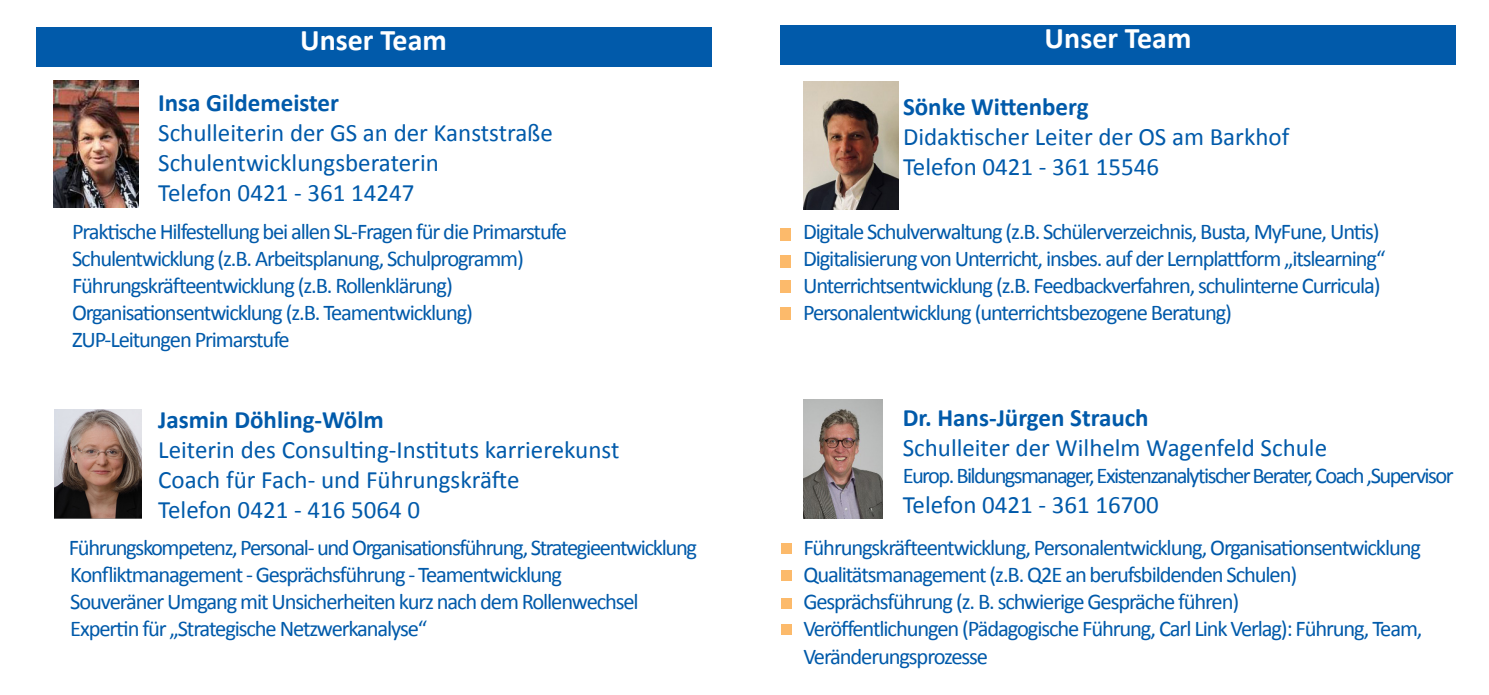
<style>
.page{position:relative;width:1489px;height:695px;background:#fff}
.page>*{position:absolute;margin:0;border:0;box-sizing:border-box;transform-origin:0 0}
.t1{font:700 30px "Calibri";color:#fff}
.t2{font:25px "Calibri";color:#015aaa}
.t3{font:700 25px "Calibri";color:#015aaa}
.t4{font:22.5px/27px "Calibri";letter-spacing:-.05em;color:#015aaa}
.t5{font:22.5px "Calibri";letter-spacing:-.07em;color:#015aaa}
</style>
<div class="page">
<img style="left:53px;top:80px;width:86px;height:128px">
<div style="left:36px;top:27px;width:675px;height:39px;background:#015aaa"></div>
<div style="left:780px;top:25px;width:675px;height:39px;background:#015aaa"></div>
<img style="left:803px;top:81px;width:95px;height:128px">
<div style="left:780px;top:255px;width:11px;height:13px;background:#fcba6b"></div>
<div style="left:780px;top:280px;width:11px;height:13px;background:#fcba6b"></div>
<div style="left:780px;top:306px;width:11px;height:13px;background:#fcba6b"></div>
<div style="left:780px;top:228px;width:11px;height:12px;background:#fcba6b"></div>
<img style="left:803px;top:399px;width:79px;height:119px">
<div style="left:780px;top:570px;width:11px;height:11px;background:#fcba6b"></div>
<div style="left:780px;top:598px;width:11px;height:10px;background:#fcba6b"></div>
<div style="left:780px;top:623px;width:11px;height:11px;background:#fcba6b"></div>
<div style="left:781px;top:543px;width:10px;height:10px;background:#fcba6b"></div>
<img style="left:54px;top:409px;width:88px;height:110px">
<p class="t1" style="left:300px;top:20px;width:148px">Unser Team</p>
<p class="t3" style="left:158px;top:87px;width:182px">Insa Gildemeister</p>
<p class="t2" style="left:158px;top:117px;width:396px">Schulleiterin der GS an der Kanststraße</p>
<p class="t2" style="left:158px;top:147px;width:282px">Schulentwicklungsberaterin</p>
<p class="t2" style="left:158px;top:177px;width:258px">Telefon 0421 - 361 14247</p>
<p class="t4" style="left:72px;top:218px;width:496px">Praktische Hilfestellung bei allen SL-Fragen für die Primarstufe</p>
<p class="t4" style="left:72px;top:245px;width:453px">Schulentwicklung (z.B. Arbeitsplanung, Schulprogramm)</p>
<p class="t4" style="left:72px;top:272px;width:382px">Führungskräfteentwicklung (z.B. Rollenklärung)</p>
<p class="t4" style="left:72px;top:299px;width:402px">Organisationsentwicklung (z.B. Teamentwicklung)</p>
<p class="t4" style="left:72px;top:326px;width:219px">ZUP-Leitungen Primarstufe</p>
<p class="t3" style="left:158px;top:403px;width:227px">Jasmin Döhling-Wölm</p>
<p class="t2" style="left:158px;top:433px;width:462px">Leiterin des Consulting-Instituts karrierekunst</p>
<p class="t2" style="left:158px;top:463px;width:363px">Coach für Fach- und Führungskräfte</p>
<p class="t2" style="left:158px;top:493px;width:263px">Telefon 0421 - 416 5064 0</p>
<p class="t4" style="left:69px;top:533px;width:629px">Führungskompetenz, Personal- und Organisationsführung, Strategieentwicklung</p>
<p class="t4" style="left:70px;top:560px;width:493px">Konfliktmanagement - Gesprächsführung - Teamentwicklung</p>
<p class="t4" style="left:70px;top:587px;width:570px">Souveräner Umgang mit Unsicherheiten kurz nach dem Rollenwechsel<br>Expertin für „Strategische Netzwerkanalyse“</p>
<p class="t1" style="left:1044px;top:19px;width:148px">Unser Team</p>
<p class="t3" style="left:903px;top:91px;width:187px">Sönke Wittenberg</p>
<p class="t2" style="left:903px;top:121px;width:388px">Didaktischer Leiter der OS am Barkhof</p>
<p class="t2" style="left:903px;top:151px;width:258px">Telefon 0421 - 361 15546</p>
<p class="t4" style="left:803px;top:218px;width:578px">Digitale Schulverwaltung (z.B. Schülerverzeichnis, Busta, MyFune, Untis)</p>
<p class="t4" style="left:803px;top:245px;width:584px">Digitalisierung von Unterricht, insbes. auf der Lernplattform „itslearning“</p>
<p class="t4" style="left:803px;top:272px;width:579px">Unterrichtsentwicklung (z.B. Feedbackverfahren, schulinterne Curricula)</p>
<p class="t4" style="left:803px;top:299px;width:430px">Personalentwicklung (unterrichtsbezogene Beratung)</p>
<p class="t3" style="left:902px;top:402px;width:247px">Dr. Hans-Jürgen Strauch</p>
<p class="t2" style="left:902px;top:432px;width:426px">Schulleiter der Wilhelm Wagenfeld Schule</p>
<p class="t5" style="left:902px;top:461px;width:552px">Europ. Bildungsmanager, Existenzanalytischer Berater, Coach ,Supervisor</p>
<p class="t2" style="left:902px;top:489px;width:258px">Telefon 0421 - 361 16700</p>
<p class="t4" style="left:803px;top:534px;width:619px">Führungskräfteentwicklung, Personalentwicklung, Organisationsentwicklung<br>Qualitätsmanagement (z.B. Q2E an berufsbildenden Schulen)</p>
<p class="t4" style="left:803px;top:588px;width:437px">Gesprächsführung (z. B. schwierige Gespräche führen)</p>
<p class="t4" style="left:803px;top:615px;width:620px">Veröffentlichungen (Pädagogische Führung, Carl Link Verlag): Führung, Team,<br>Veränderungsprozesse</p>
</div>
